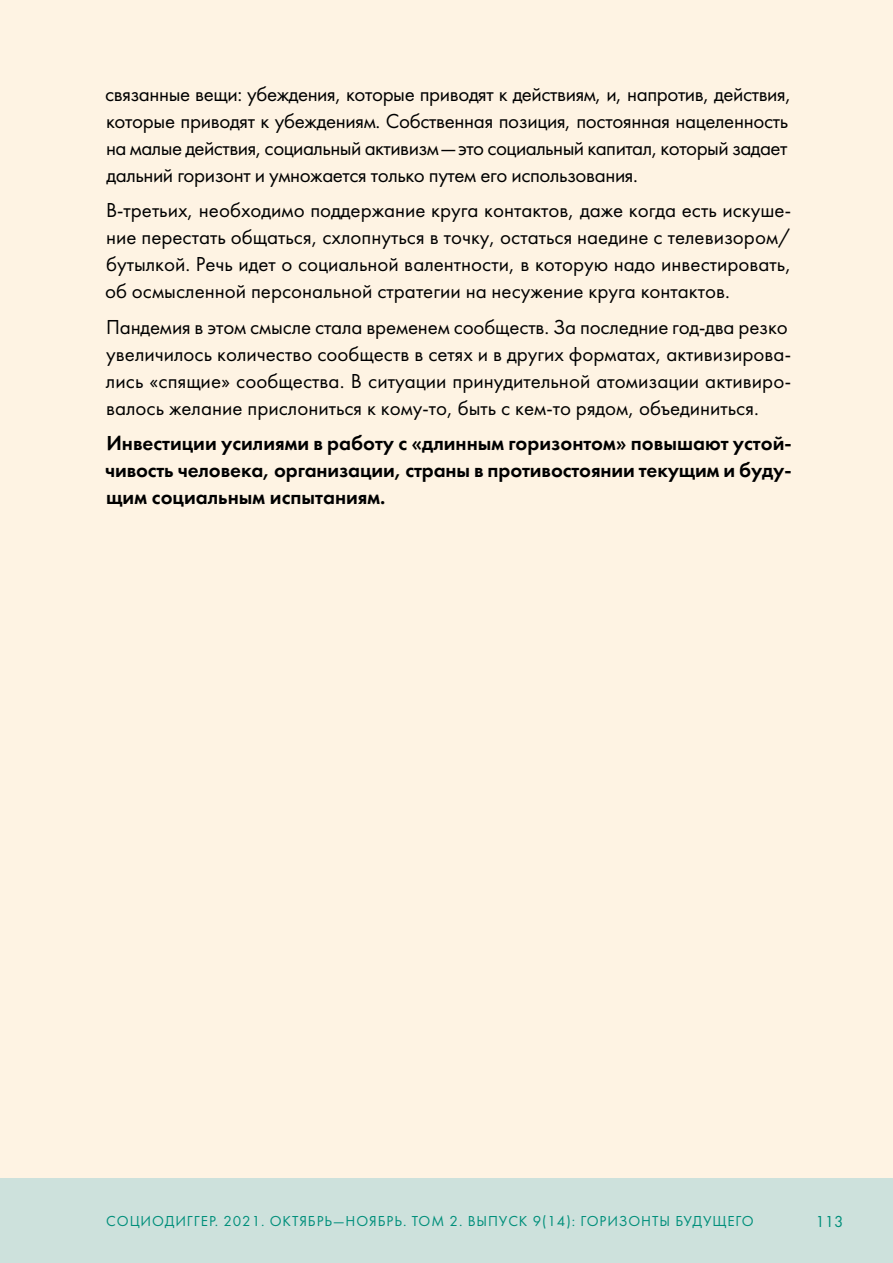
<style>
.page{position:relative;width:893px;height:1263px;background:#fff}
.page>*{position:absolute;margin:0;border:0;box-sizing:border-box;transform-origin:0 0}
.GENERAL_TEXT{font:21px/27px "Futura Book C";letter-spacing:-.01em;color:#000}
.GENERAL_TEXT-2{font:21px/27px "Futura Demi C";letter-spacing:-.005em;color:#000;text-align:justify}
.t1{font:16.5px "Futura Book C";color:#008f7b}
.t2{font:15px "Futura Book C";letter-spacing:.06em;color:#008f7b}
</style>
<div class="page">
<div style="left:0;top:1178px;width:893px;height:85px;background:#cde1dc"></div>
<div style="left:0;top:0;width:893px;height:1178px;background:#fef3e3"></div>
<p class="GENERAL_TEXT" style="left:105px;top:81px;width:688px">связанные вещи: убеждения, которые приводят к действиям, и, напротив, действия, которые приводят к убеждениям. Собственная позиция, постоянная нацеленность на малые действия, социальный активизм— это социальный капитал, который задает дальний горизонт и умножается только путем его использования.</p>
<p class="GENERAL_TEXT" style="left:105px;top:197px;width:688px;text-align:justify">В-третьих, необходимо поддержание круга контактов, даже когда есть искуше&shy;ние перестать общаться, схлопнуться в точку, остаться наедине с телевизором/ бутылкой. Речь идет о социальной валентности, в которую надо инвестировать, об осмысленной персональной стратегии на несужение круга контактов.</p>
<p class="GENERAL_TEXT" style="left:106px;top:314px;width:686px">Пандемия в этом смысле стала временем сообществ. За последние год-два резко увеличилось количество сообществ в сетях и в других форматах, активизирова&shy;лись «спящие» сообщества. В ситуации принудительной атомизации активиро&shy;валось желание прислониться к -кому-то, быть с -кем-то рядом, объединиться.</p>
<p class="GENERAL_TEXT-2" style="left:105px;top:430px;width:688px">Инвестиции усилиями в работу с «длинным горизонтом» повышают устой&shy;чивость человека, организации, страны в противостоянии текущим и буду&shy;щим социальным испытаниям.</p>
<p class="t2" style="left:106px;top:1213px;width:492px">СОЦИОДИГГЕР. 2021. Октябрь—Ноябрь. ТОМ 2. ВЫПУСК 9(14): Гори</p>
<p class="t2" style="left:619px;top:1213px;width:21px">зонты</p>
<p class="t2" style="left:675px;top:1213px;width:19px">буду</p>
<p class="t2" style="left:713px;top:1213px;width:24px">щего</p>
<p class="t1" style="left:815px;top:1212px;width:30px">113</p>
</div>
